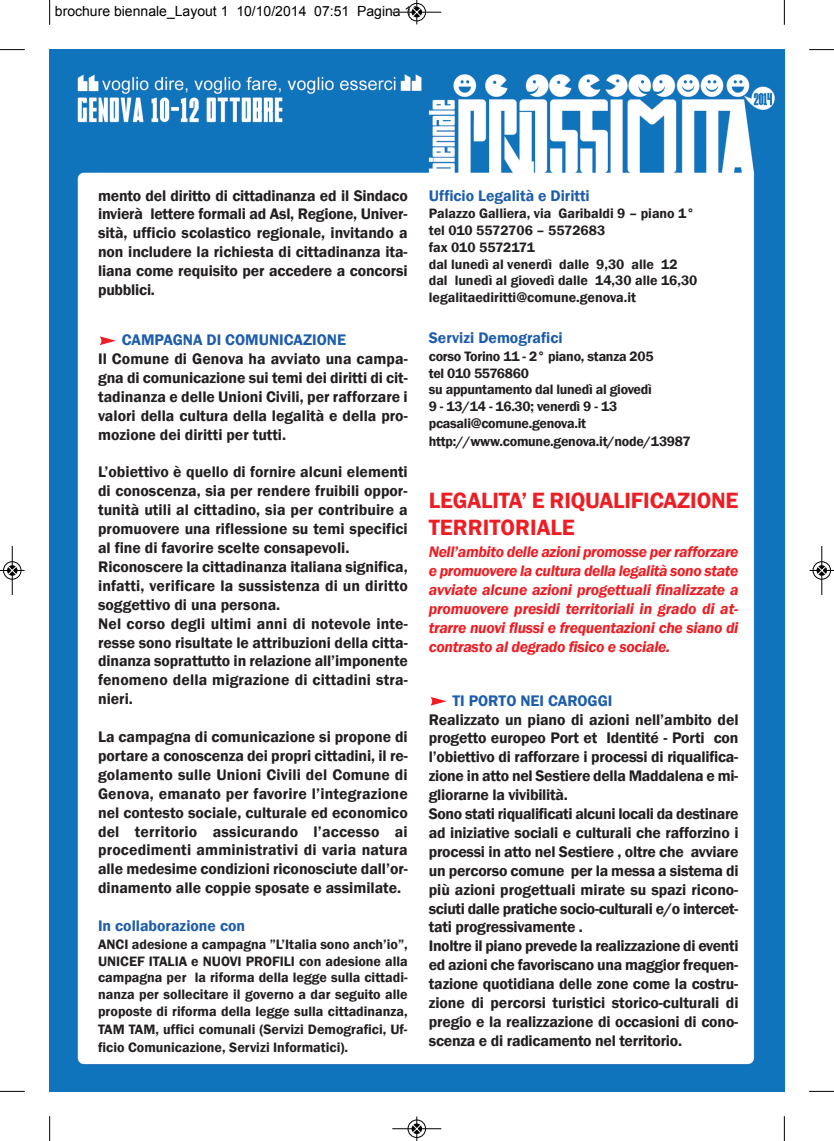
<style>
.page{position:relative;width:834px;height:1141px;background:#fff}
.page>*{position:absolute;margin:0;border:0;box-sizing:border-box;transform-origin:0 0}
.t1{font:600 22.75px/27.3px "Franklin Gothic";letter-spacing:-.01em;color:#ee1d23}
.t2{font:600 15.75px/18.9px "Franklin Gothic";letter-spacing:-.01em;color:#231f20;text-align:justify}
.t3{font:italic 600 15.75px/18.9px "Franklin Gothic";letter-spacing:-.02em;color:#ee1d23;text-align:justify}
.t4{font:600 15.75px "Franklin Gothic";color:#1d5dab}
.t5{font:600 14px/17.2px "Franklin Gothic";color:#231f20;text-align:justify}
.t6{font:600 14px/17px "Franklin Gothic";letter-spacing:-.02em;color:#231f20}
.t7{font:14px "Arial";color:#000}
</style>
<div class="page">
<img style="left:50px;top:50px;width:734px;height:1041px">
<svg style="left:100px;top:336px;width:16px;height:9px"></svg>
<svg style="left:430px;top:697px;width:16px;height:9px"></svg>
<svg style="left:49px;top:0;width:1px;height:25px"></svg>
<svg style="left:0;top:49px;width:25px;height:1px"></svg>
<svg style="left:783px;top:0;width:1px;height:25px"></svg>
<svg style="left:809px;top:49px;width:24px;height:1px"></svg>
<svg style="left:49px;top:1116px;width:1px;height:25px"></svg>
<svg style="left:0;top:1091px;width:25px;height:1px"></svg>
<svg style="left:783px;top:1116px;width:1px;height:25px"></svg>
<svg style="left:809px;top:1091px;width:24px;height:1px"></svg>
<div style="left:407px;top:3px;width:19px;height:19px;border:1px solid #fff;border-radius:50%"></div>
<hr style="left:392px;top:12px;width:49px;height:1px;background:#000">
<div style="left:408px;top:3px;width:17px;height:18px;border:1px solid #000;border-radius:50%"></div>
<svg style="left:412px;top:0;width:9px;height:24px"></svg>
<div style="left:407px;top:1119px;width:19px;height:19px;border:1px solid #fff;border-radius:50%"></div>
<hr style="left:392px;top:1128px;width:49px;height:1px;background:#000">
<div style="left:408px;top:1120px;width:17px;height:18px;border:1px solid #000;border-radius:50%"></div>
<svg style="left:412px;top:1116px;width:9px;height:25px"></svg>
<div style="left:3px;top:561px;width:19px;height:19px;border:1px solid #fff;border-radius:50%"></div>
<hr style="left:12px;top:546px;width:1px;height:49px;background:#000">
<div style="left:3px;top:561px;width:18px;height:18px;border:1px solid #000;border-radius:50%"></div>
<svg style="left:0;top:566px;width:24px;height:9px"></svg>
<div style="left:812px;top:561px;width:19px;height:19px;border:1px solid #fff;border-radius:50%"></div>
<hr style="left:821px;top:546px;width:1px;height:49px;background:#000">
<div style="left:812px;top:561px;width:18px;height:18px;border:1px solid #000;border-radius:50%"></div>
<svg style="left:809px;top:566px;width:24px;height:9px"></svg>
<p class="t7" style="left:55px;top:3px;width:367px">brochure biennale_Layout 1 10/10/2014 07:51 Pagina 13</p>
<p class="t2" style="left:98px;top:186px;width:311px">mento del diritto di cittadinanza ed il Sindaco invierà lettere formali ad Asl, Regione, Univer&shy;sità, ufficio scolastico regionale, invitando a non includere la richiesta di cittadinanza ita&shy;liana come requisito per accedere a concorsi pubblici.</p>
<p class="t4" style="left:122px;top:331px;width:226px">CAMPAGNA DI COMUNICAZIONE</p>
<p class="t2" style="left:98px;top:349px;width:311px">Il Comune di Genova ha avviato una campa&shy;gna di comunicazione sui temi dei diritti di cit&shy;tadinanza e delle Unioni Civili, per rafforzare i valori della cultura della legalità e della pro&shy;mozione dei diritti per tutti.</p>
<p class="t2" style="left:98px;top:462px;width:311px;text-align:left">L’obiettivo è quello di fornire alcuni elementi di conoscenza, sia per rendere fruibili oppor&shy;tunità utili al cittadino, sia per contribuire a promuovere una riflessione su temi specifici al fine di favorire scelte consapevoli.<br>Riconoscere la cittadinanza italiana significa, infatti, verificare la sussistenza di un diritto soggettivo di una persona.<br>Nel corso degli ultimi anni di notevole inte&shy;resse sono risultate le attribuzioni della citta&shy;dinanza soprattutto in relazione all’imponente fenomeno della migrazione di cittadini stra&shy;nieri.</p>
<p class="t2" style="left:98px;top:727px;width:311px">La campagna di comunicazione si propone di portare a conoscenza dei propri cittadini, il re&shy;golamento sulle Unioni Civili del Comune di Genova, emanato per favorire l’integrazione nel contesto sociale, culturale ed economico del territorio assicurando l’accesso ai procedimenti amministrativi di varia natura alle medesime condizioni riconosciute dall’or&shy;dinamento alle coppie sposate e assimilate.</p>
<p class="t4" style="left:98px;top:917px;width:148px">In collaborazione con</p>
<p class="t5" style="left:98px;top:935px;width:311px">ANCI adesione a campagna ”L’Italia sono anch’io”, UNICEF ITALIA e NUOVI PROFILI con adesione alla campagna per la riforma della legge sulla cittadi&shy;nanza per sollecitare il governo a dar seguito alle proposte di riforma della legge sulla cittadinanza, TAM TAM, uffici comunali (Servizi Demografici, Uf&shy;ficio Comunicazione, Servizi Informatici).</p>
<p class="t4" style="left:429px;top:186px;width:162px">Ufficio Legalità e Diritti</p>
<p class="t5" style="left:429px;top:205px;width:270px;text-align:left">Palazzo Galliera, via Garibaldi 9 – piano 1° tel 010 5572706 – 5572683<br>fax 010 5572171<br>dal lunedì al venerdì dalle 9,30 alle 12 dal lunedì al giovedì dalle 14,30 alle 16,30 legalitaediritti@comune.genova.it</p>
<p class="t4" style="left:429px;top:329px;width:135px">Servizi Demografici</p>
<p class="t6" style="left:429px;top:347px;width:263px">corso Torino 11 - 2° piano, stanza 205<br>tel 010 5576860<br>su appuntamento dal lunedì al giovedì<br>9 - 13/14 - 16.30; venerdì 9 - 13 pcasali@comune.genova.it http://www.comune.genova.it/node/13987</p>
<h1 class="t1" style="left:429px;top:486px;width:311px">LEGALITA’ E RIQUALIFICAZIONE<br>TERRITORIALE</h1>
<p class="t3" style="left:429px;top:542px;width:311px">Nell’ambito delle azioni promosse per rafforzare e promuovere la cultura della legalità sono state avviate alcune azioni progettuali finalizzate a promuovere presidi territoriali in grado di at&shy;trarre nuovi flussi e frequentazioni che siano di contrasto al degrado fisico e sociale.</p>
<p class="t4" style="left:452px;top:691px;width:161px">TI PORTO NEI CAROGGI</p>
<p class="t2" style="left:428px;top:710px;width:311px;text-align:left">Realizzato un piano di azioni nell’ambito del progetto europeo Port et Identité - Porti con l’obiettivo di rafforzare i processi di riqualifica&shy;zione in atto nel Sestiere della Maddalena e mi&shy;gliorarne la vivibilità.<br>Sono stati riqualificati alcuni locali da destinare ad iniziative sociali e culturali che rafforzino i processi in atto nel Sestiere , oltre che avviare un percorso comune per la messa a sistema di più azioni progettuali mirate su spazi ricono&shy;sciuti dalle pratiche socio-culturali e/o intercet&shy;tati progressivamente .<br>Inoltre il piano prevede la realizzazione di eventi ed azioni che favoriscano una maggior frequen&shy;tazione quotidiana delle zone come la costru&shy;zione di percorsi turistici storico-culturali di pregio e la realizzazione di occasioni di cono&shy;scenza e di radicamento nel territorio.</p>
</div>
